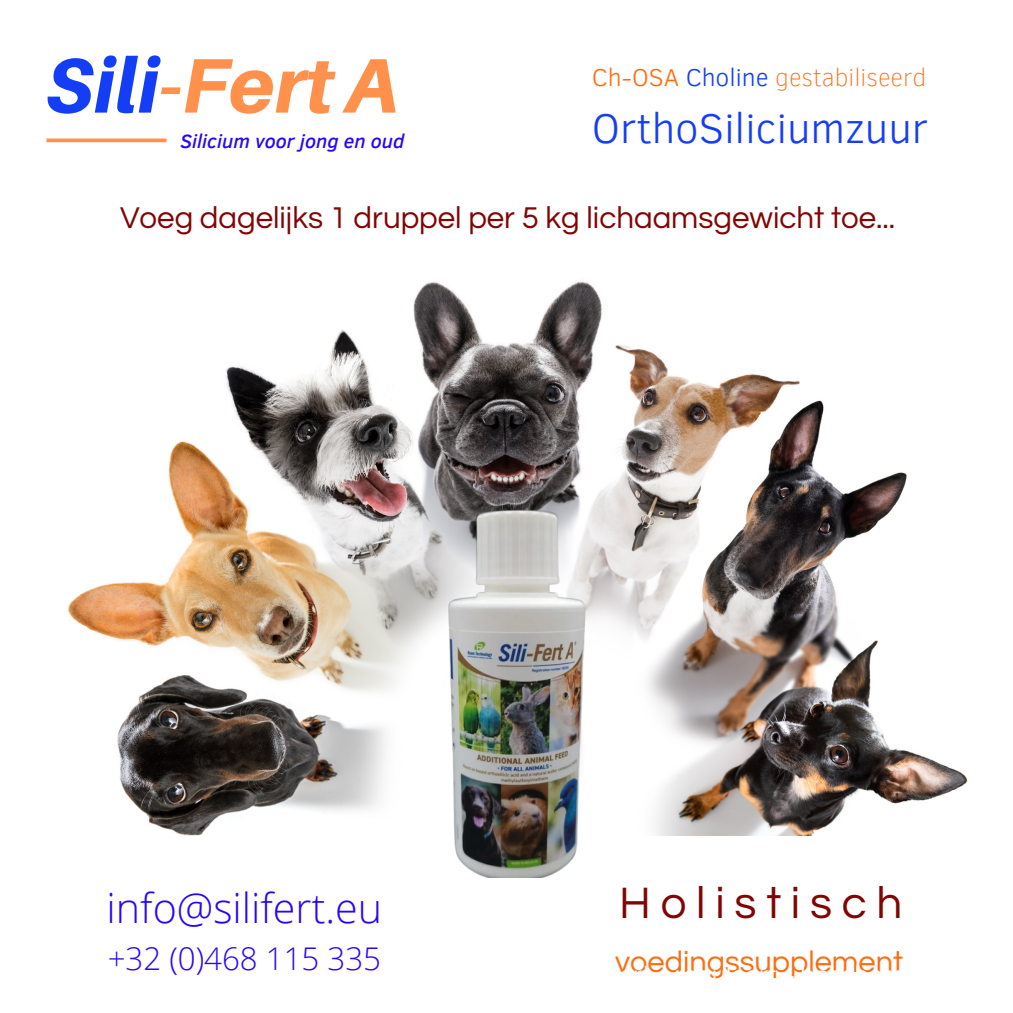
<style>
.page{position:relative;width:1013px;height:1013px;background:#fff}
.page>*{position:absolute;margin:0;border:0;box-sizing:border-box;transform-origin:0 0}
.t1{font:italic 800 77.25px "Aileron";color:#ff914d}
.t2{font:45.75px "Questrial";letter-spacing:.215em;color:#810505}
.t3{font:300 42.5px "Clear Sans";color:#143df6}
.t4{font:300 41.25px "Open Sans";color:#2806f8}
.t5{font:31.25px "Questrial";color:#810505}
.t6{font:300 31.25px "Open Sans";color:#2806f8}
.t7{font:30.75px "Questrial";color:#fd6d12}
.t8{font:100 25px "Clear Sans";color:#fd6d12}
.t9{font:italic 500 19.75px "Clear Sans";color:#2806f8}
.s1{color:#143df6}
.s2{font-weight:300}
.s3{font-weight:300;color:#143df6}
</style>
<div class="page">
<img style="left:68px;top:281px;width:900px;height:554px">
<img style="left:448px;top:506px;width:139px;height:372px">
<svg style="left:46px;top:138px;width:120px;height:4px"></svg>
<h1 class="t1" style="left:46px;top:38px;width:353px"><span class="s1">Sili</span>-FertA</h1>
<p class="t9" style="left:181px;top:127px;width:225px">Silicium voor jong en oud</p>
<p class="t8" style="left:592px;top:59px;width:336px"><span class="s2">Ch-OSA</span> <span class="s3">Choline</span> gestabiliseerd</p>
<h3 class="t3" style="left:592px;top:97px;width:338px">OrthoSiliciumzuur</h3>
<p class="t5" style="left:120px;top:203px;width:776px">Voeg dagelijks 1 druppel per 5 kg lichaamsgewicht toe...</p>
<h3 class="t4" style="left:107px;top:879px;width:277px">info@silifert.eu</h3>
<p class="t6" style="left:108px;top:936px;width:275px">+32 (0)468 115 335</p>
<h2 class="t2" style="left:619px;top:880px;width:285px">Holistisch</h2>
<p class="t7" style="left:615px;top:946px;width:289px">voedingssupplement</p>
</div>
